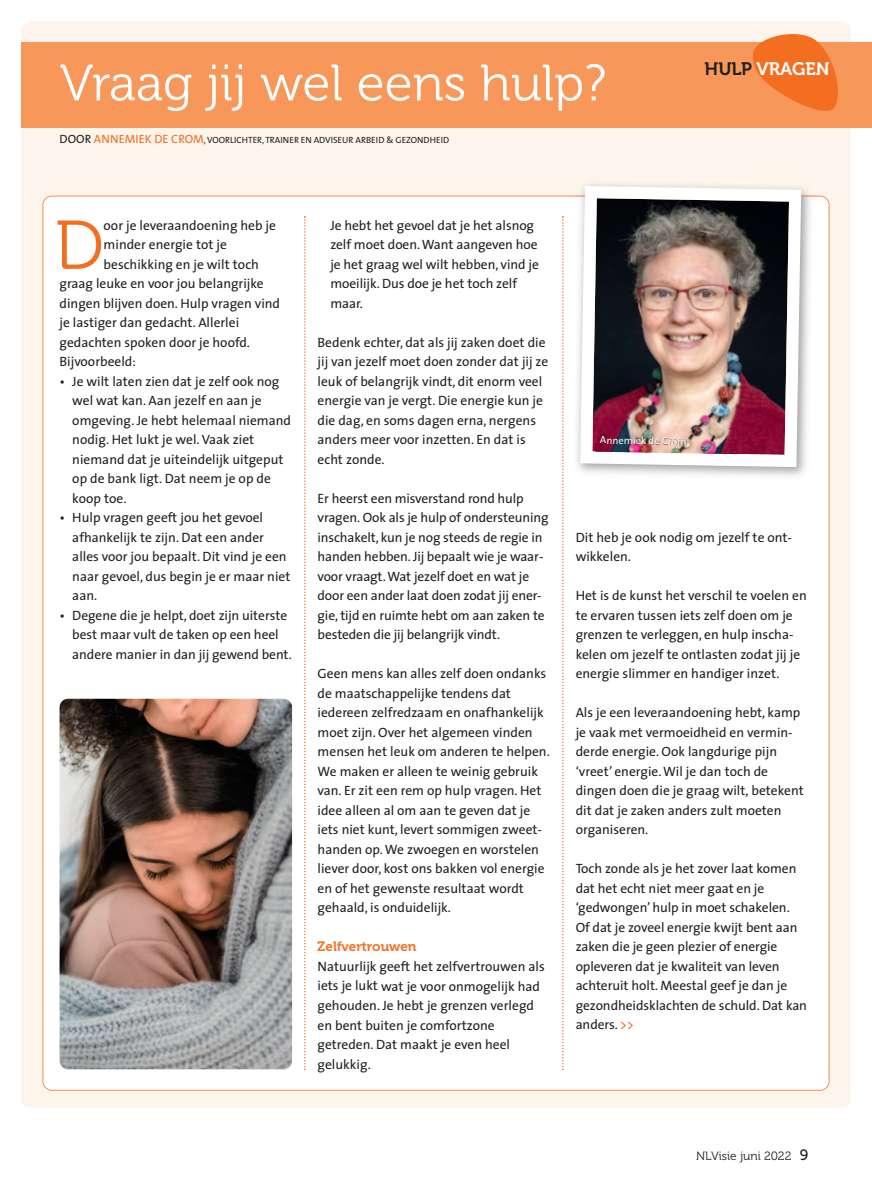
<style>
.page{position:relative;width:872px;height:1191px;background:#fff}
.page>*{position:absolute;margin:0;border:0;box-sizing:border-box;transform-origin:0 0}
.t1{font:68.7px "Museo 300";color:#f36e21}
.t2{font:51px "Museo 300";color:#fff}
.t3{font:18px "Museo 700";color:#fff}
.t4{font:13.5px/19.5px "The Sans";color:#231f20}
.t5{font:13.5px "Museo 700";color:#f36e21}
.t6{font:12px "Museo 300";color:#231f20}
.t7{font:10.5px "The Sans";color:#fff}
.t8{font:9px "The Sans";color:#231f20}
.s1{font-size:12px}
.s2{font-size:12px;color:#f36e21}
.s3{color:#231f20}
.s4{color:#f36e21}
.s5{font-family:"Museo 500";font-size:15px}
</style>
<div class="page">
<div style="left:21px;top:21px;width:829px;height:1086px;background:#fdf4ec;border-radius:9px"></div>
<div style="left:43px;top:196px;width:785px;height:893px;background:#fff;border-radius:9px"></div>
<div style="left:21px;top:43px;width:851px;height:85px;background:#f7975a"></div>
<img style="left:60px;top:698px;width:232px;height:371px;border-radius:9px">
<svg style="left:304px;top:216px;width:1px;height:854px"></svg>
<svg style="left:562px;top:216px;width:1px;height:854px"></svg>
<svg style="left:753px;top:34px;width:85px;height:77px"></svg>
<img style="left:574px;top:184px;width:233px;height:289px">
<img style="left:595px;top:454px;width:142px;height:10px">
<img style="left:595px;top:427px;width:143px;height:27px">
<h2 class="t2" style="left:60px;top:53px;width:548px">Vraag jij wel eens hulp?</h2>
<p class="t8" style="left:60px;top:136px;width:391px"><span class="s1">DOOR</span> <span class="s2">ANNEMIEK DE CROM</span>, VOORLICHTER, TRAINER EN ADVISEUR ARBEID &amp; GEZONDHEID</p>
<h3 class="t3" style="left:704px;top:58px;width:127px"><span class="s3">HULP</span> VRAGEN</h3>
<h1 class="t1" style="left:55px;top:205px;width:51px">D</h1>
<p class="t4" style="left:104px;top:217px;width:174px">oor je leveraandoening heb je</p>
<p class="t4" style="left:104px;top:236px;width:125px">minder energie tot je</p>
<p class="t4" style="left:104px;top:256px;width:157px">beschikking en je wilt toch</p>
<p class="t4" style="left:60px;top:275px;width:206px">graag leuke en voor jou belangrijke</p>
<p class="t4" style="left:60px;top:295px;width:222px">dingen blijven doen. Hulp vragen vind</p>
<p class="t4" style="left:60px;top:314px;width:181px">je lastiger dan gedacht. Allerlei</p>
<p class="t4" style="left:60px;top:334px;width:192px">gedachten spoken door je hoofd.</p>
<p class="t4" style="left:60px;top:353px;width:78px">Bijvoorbeeld:</p>
<p class="t4" style="left:72px;top:373px;width:220px;text-indent:-13px">• Je wilt laten zien dat je zelf ook nog wel wat kan. Aan jezelf en aan je omgeving. Je hebt helemaal niemand nodig. Het lukt je wel. Vaak ziet niemand dat je uiteindelijk uitgeput op de bank ligt. Dat neem je op de koop toe.</p>
<p class="t4" style="left:72px;top:509px;width:219px;text-indent:-13px">• Hulp vragen geeft jou het gevoel afhankelijk te zijn. Dat een ander alles voor jou bepaalt. Dit vind je een naar gevoel, dus begin je er maar niet aan.</p>
<p class="t4" style="left:72px;top:607px;width:221px;text-indent:-13px">• Degene die je helpt, doet zijn uiterste best maar vult de taken op een heel andere manier in dan jij gewend bent.</p>
<p class="t4" style="left:330px;top:217px;width:210px">Je hebt het gevoel dat je het alsnog zelf moet doen. Want aangeven hoe je het graag wel wilt hebben, vind je moeilijk. Dus doe je het toch zelf maar.</p>
<p class="t4" style="left:317px;top:334px;width:232px">Bedenk echter, dat als jij zaken doet die jij van jezelf moet doen zonder dat jij ze leuk of belangrijk vindt, dit enorm veel energie van je vergt. Die energie kun je die dag, en soms dagen erna, nergens anders meer voor inzetten. En dat is echt zonde.</p>
<p class="t4" style="left:317px;top:490px;width:232px">Er heerst een misverstand rond hulp vragen. Ook als je hulp of onder steuning inschakelt, kun je nog steeds de regie in handen hebben. Jij bepaalt wie je waar - voor vraagt. Wat jezelf doet en wat je door een ander laat doen zodat jij ener - gie, tijd en ruimte hebt om aan zaken te besteden die jij belangrijk vindt.</p>
<p class="t4" style="left:317px;top:665px;width:234px">Geen mens kan alles zelf doen ondanks de maatschappelijke tendens dat iedereen zelfredzaam en onafhankelijk moet zijn. Over het algemeen vinden mensen het leuk om anderen te helpen.<br>We maken er alleen te weinig gebruik van. Er zit een rem op hulp vragen. Het idee alleen al om aan te geven dat je iets niet kunt, levert sommigen zweet - handen op. We zwoegen en worstelen liever door, kost ons bakken vol energie en of het gewenste resultaat wordt gehaald, is onduidelijk.</p>
<p class="t5" style="left:317px;top:938px;width:101px">Zelfvertrouwen</p>
<p class="t4" style="left:317px;top:957px;width:229px">Natuurlijk geeft het zelfvertrouwen als iets je lukt wat je voor onmogelijk had gehouden. Je hebt je grenzen verlegd en bent buiten je comfortzone getreden. Dat maakt je even heel gelukkig.</p>
<p class="t7" style="left:600px;top:436px;width:88px;rotate:1deg">Annemiek de Crom</p>
<p class="t4" style="left:575px;top:529px;width:218px">Dit heb je ook nodig om jezelf te ont - wikkelen.</p>
<p class="t4" style="left:575px;top:587px;width:233px">Het is de kunst het verschil te voelen en te ervaren tussen iets zelf doen om je grenzen te verleggen, en hulp inscha - kelen om jezelf te ontlasten zodat jij je energie slimmer en handiger inzet.</p>
<p class="t4" style="left:575px;top:704px;width:229px">Als je een leveraandoening hebt, kamp je vaak met vermoeidheid en vermin - derde energie. Ook langdurige pijn ‘vreet’ energie. Wil je dan toch de dingen doen die je graag wilt, betekent dit dat je zaken anders zult moeten organiseren.</p>
<p class="t4" style="left:575px;top:860px;width:233px">Toch zonde als je het zover laat komen dat het echt niet meer gaat en je ‘gedwongen’ hulp in moet schakelen.<br>Of dat je zoveel energie kwijt bent aan zaken die je geen plezier of energie opleveren dat je kwaliteit van leven achteruit holt. Meestal geef je dan je gezondheidsklachten de schuld. Dat kan anders. <span class="s4">&gt;&gt;</span></p>
<p class="t6" style="left:696px;top:1148px;width:114px">NLVisie juni 2022 <span class="s5">9</span></p>
</div>
